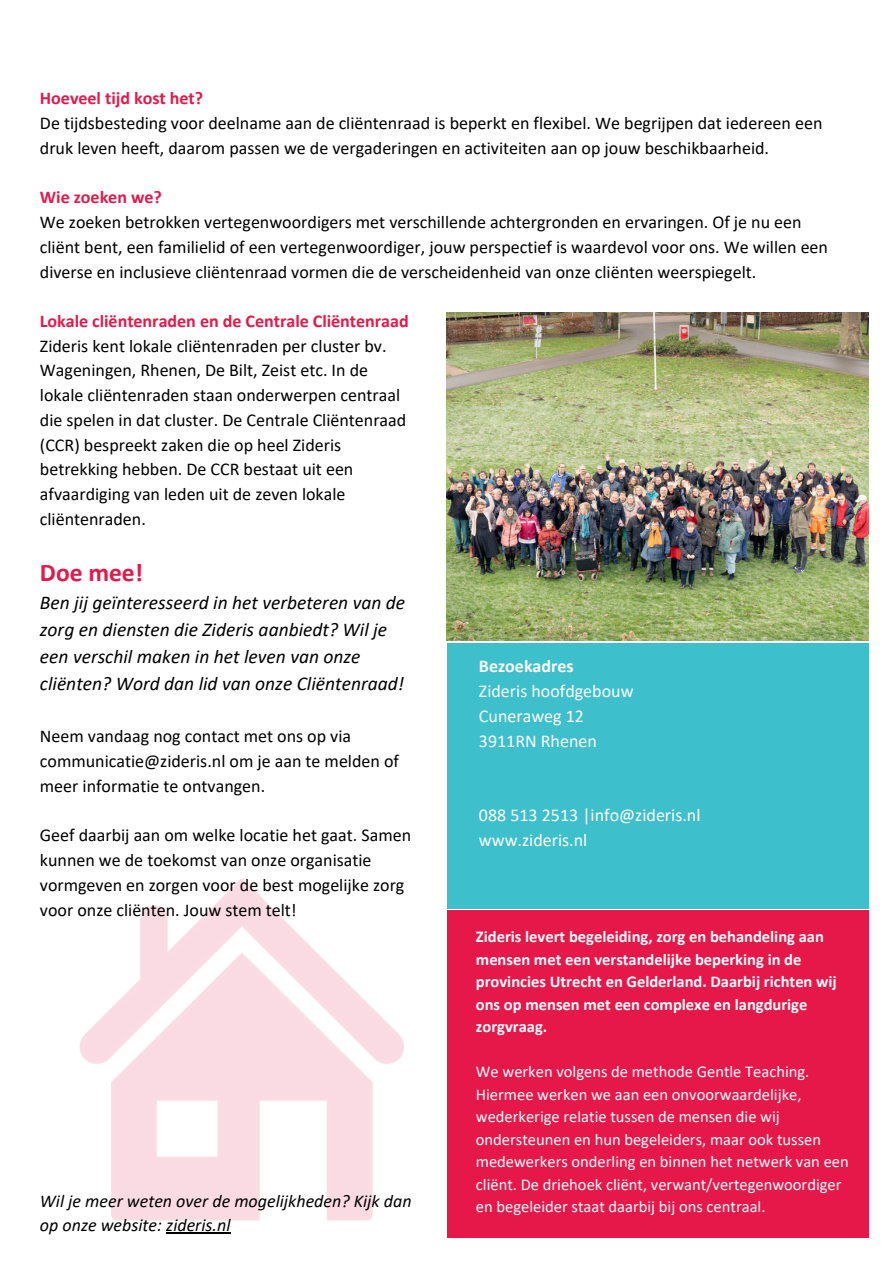
<style>
.page{position:relative;width:894px;height:1264px;background:#fff}
.page>*{position:absolute;margin:0;border:0;box-sizing:border-box;transform-origin:0 0}
.t1{font:700 25.5px "Calibri";color:#e61849}
.t2{font:italic 19.5px/27px "Calibri";color:#000}
.t3{font:18px/24.8px "Calibri";color:#000}
.t4{font:18px/24.8px "Calibri";color:#fff}
.t5{font:italic 18px/24.8px "Calibri";color:#000}
.t6{font:16.5px/22.5px "Calibri";color:#fff}
.t7{font:700 16.5px/22.5px "Calibri";color:#fff}
.s1{font-weight:700;color:#e61849}
.s2{font-weight:700}
</style>
<div class="page">
<div style="left:446px;top:643px;width:421px;height:265px;background:#3ebfcc"></div>
<div style="left:446px;top:909px;width:421px;height:328px;background:#e61849"></div>
<img style="left:79px;top:799px;width:422px;height:439px">
<img style="left:446px;top:313px;width:421px;height:327px">
<hr style="left:166px;top:1232px;width:64px;height:1px;background:#000">
<h1 class="t3" style="left:40px;top:87px;width:783px"><span class="s1">Hoeveel tijd kost het?<br></span>De tijdsbesteding voor deelname aan de cliëntenraad is beperkt en flexibel. We begrijpen dat iedereen een druk leven heeft, daarom passen we de vergaderingen en activiteiten aan op jouw beschikbaarheid.</h1>
<h1 class="t3" style="left:40px;top:186px;width:789px"><span class="s1">Wie zoeken we?<br></span>We zoeken betrokken vertegenwoordigers met verschillende achtergronden en ervaringen. Of je nu een cliënt bent, een familielid of een vertegenwoordiger, jouw perspectief is waardevol voor ons. We willen een diverse en inclusieve cliëntenraad vormen die de verscheidenheid van onze cliënten weerspiegelt.</h1>
<h1 class="t3" style="left:40px;top:310px;width:370px"><span class="s1">Lokale cliëntenraden en de Centrale Cliëntenraad </span>Zideris kent lokale cliëntenraden per cluster bv.<br>Wageningen, Rhenen, De Bilt, Zeist etc. In de lokale cliëntenraden staan onderwerpen centraal die spelen in dat cluster. De Centrale Cliëntenraad (CCR) bespreekt zaken die op heel Zideris betrekking hebben. De CCR bestaat uit een afvaardiging van leden uit de zeven lokale cliëntenraden.</h1>
<h1 class="t1" style="left:40px;top:562px;width:105px">Doe mee!</h1>
<h1 class="t2" style="left:40px;top:591px;width:367px">Ben jij geïnteresseerd in het verbeteren van de zorg en diensten die Zideris aanbiedt? Wil je een verschil maken in het leven van onze cliënten? Word dan lid van onze Cliëntenraad!</h1>
<p class="t3" style="left:40px;top:725px;width:360px">Neem vandaag nog contact met ons op via communicatie@zideris.nl om je aan te melden of meer informatie te ontvangen.</p>
<h1 class="t3" style="left:40px;top:824px;width:372px">Geef daarbij aan om welke locatie het gaat. Samen kunnen we de toekomst van onze organisatie vormgeven en zorgen voor de best mogelijke zorg voor onze cliënten. Jouw stem telt!</h1>
<h1 class="t4" style="left:479px;top:655px;width:156px"><span class="s2">Bezoekadres<br></span>Zideris hoofdgebouw<br>Cuneraweg 12<br>3911RN Rhenen</h1>
<h1 class="t4" style="left:479px;top:804px;width:223px">088 513 2513 |info@zideris.nl www.zideris.nl</h1>
<h2 class="t5" style="left:40px;top:1189px;width:373px">Wil je meer weten over de mogelijkheden? Kijk dan op onze website: zideris.nl</h2>
<h1 class="t7" style="left:476px;top:926px;width:362px">Zideris levert begeleiding, zorg en behandeling aan mensen met een verstandelijke beperking in de provincies Utrecht en Gelderland. Daarbij richten wij ons op mensen met een complexe en langdurige zorgvraag.</h1>
<h1 class="t6" style="left:476px;top:1061px;width:374px">We werken volgens de methode Gentle Teaching.<br>Hiermee werken we aan een onvoorwaardelijke, wederkerige relatie tussen de mensen die wij ondersteunen en hun begeleiders, maar ook tussen medewerkers onderling en binnen het netwerk van een cliënt. De driehoek cliënt, verwant/vertegenwoordiger en begeleider staat daarbij bij ons centraal.</h1>
</div>
